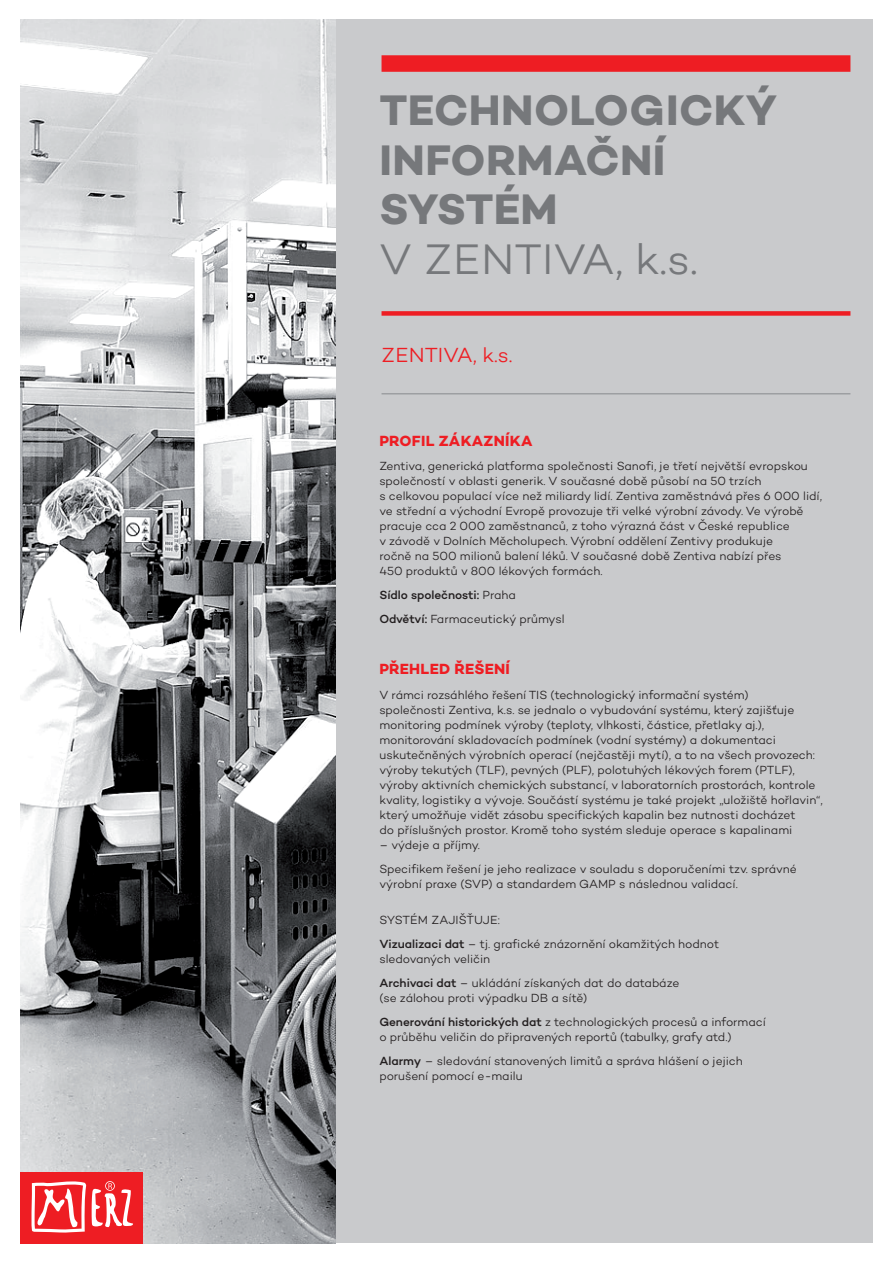
<style>
.page{position:relative;width:893px;height:1263px;background:#fff}
.page>*{position:absolute;margin:0;border:0;box-sizing:border-box;transform-origin:0 0}
.t1{font:700 43.5px/49.5px "Campton";letter-spacing:.01em;color:#76787b}
.t2{font:300 43.5px "Campton";color:#76787b}
.t3{font:300 20.85px "Campton";color:#ee1d23}
.t4{font:700 15px "Campton";letter-spacing:.02em;color:#ee1d23}
.t5{font:300 12px/15px "Campton";letter-spacing:-.005em;color:#231f20}
.t6{font:500 12px/24px "Campton";letter-spacing:-.005em;color:#231f20}
.s1{font-weight:300}
.s2{font-weight:500}
</style>
<div class="page">
<div style="left:20px;top:20px;width:853px;height:1223px;background:#c9cacc"></div>
<img style="left:20px;top:20px;width:316px;height:1223px">
<hr style="left:382px;top:393px;width:468px;height:1px;background:#9d9fa2">
<div style="left:382px;top:311px;width:468px;height:5px;background:#ee1d23"></div>
<div style="left:382px;top:55px;width:468px;height:17px;background:#ee1d23"></div>
<div style="left:20px;top:1172px;width:123px;height:71px;background:#ee1d23"></div>
<svg style="left:31px;top:1181px;width:102px;height:51px"></svg>
<h1 class="t1" style="left:380px;top:85px;width:399px">TECHNOLOGICKÝ<br>INFORMAČNÍ<br>SYSTÉM</h1>
<h1 class="t2" style="left:380px;top:232px;width:101px">v ZENTIVA</h1>
<h1 class="t2" style="left:615px;top:232px;width:85px">, k.s.</h1>
<h2 class="t3" style="left:382px;top:342px;width:132px">z entiva, k.s.</h2>
<p class="t4" style="left:379px;top:432px;width:155px">PROFIL ZÁKAZNÍKA</p>
<p class="t5" style="left:379px;top:459px;width:444px">Zentiva, generická platforma společnosti Sanofi, je třetí největší evropskou společností v oblasti generik. V současné době působí na 50 trzích<br>s celkovou populací více než miliardy lidí. Zentiva zaměstnává přes 6 000 lidí, ve střední a východní Evropě provozuje tři velké výrobní závody. Ve výrobě pracuje cca 2 000 zaměstnanců, z toho výrazná část v České republice<br>v závodě v Dolních Měcholupech. Výrobní oddělení Zentivy produkuje<br>ročně na 500 milionů balení léků. V současné době Zentiva nabízí přes<br>450 produktů v 800 lékových formách.</p>
<p class="t6" style="left:379px;top:583px;width:187px">Sídlo společnosti: <span class="s1">Praha<br></span>Odvětví: <span class="s1">Farmaceutický průmysl</span></p>
<p class="t4" style="left:379px;top:660px;width:132px">PŘEHLED ŘEŠENÍ</p>
<p class="t5" style="left:379px;top:687px;width:157px">V rámci rozsáhlého řešení TIS</p>
<p class="t5" style="left:379px;top:687px;width:445px;text-indent:171px">(technologický informační systém)<br>společnosti Zentiva, k.s. se jednalo o vybudování systému, který zajišťuje monitoring podmínek výroby (teploty, vlhkosti, částice, přetlaky aj.), monitorování skladovacích podmínek (vodní systémy) a dokumentaci uskutečněných výrobních operací (nejčastěji mytí), a to na všech provozech: výroby tekutých (TLF), pevných (PLF), polotuhých lékových forem (PTLF), výroby aktivních chemických substancí, v laboratorních prostorách, kontrole kvality, logistiky a vývoje. Součástí systému je také projekt „uložiště hořlavin“, který umožňuje vidět zásobu specifických kapalin bez nutnosti docházet<br>do příslušných prostor. Kromě toho systém sleduje operace s kapalinami</p>
<p class="t5" style="left:379px;top:832px;width:419px;line-height:24px">– výdeje a příjmy.<br>Specifikem řešení je jeho realizace v souladu s doporučeními tzv. správné</p>
<p class="t5" style="left:379px;top:876px;width:360px">výrobní praxe (SVP) a standardem GAMP s následnou validací.</p>
<p class="t5" style="left:379px;top:907px;width:341px;line-height:24px">Systém zaj išťuj e:<br><span class="s2">Vizualizaci dat</span> – tj. grafické znázornění okamžitých hodnot</p>
<p class="t5" style="left:379px;top:946px;width:302px;line-height:24px">sledovaných veličin<br><span class="s2">Archivaci dat</span> – ukládání získaných dat do databáze</p>
<p class="t5" style="left:379px;top:985px;width:388px;line-height:24px">(se zálohou proti výpadku DB a sítě)<br><span class="s2">Generování historických dat</span> z technologických procesů a informací</p>
<p class="t5" style="left:379px;top:1024px;width:365px;line-height:24px">o průběhu veličin do připravených reportů (tabulky, grafy atd.)<br><span class="s2">Alarmy</span> – sledování stanovených limitů a správa hlášení o jejich</p>
<p class="t5" style="left:379px;top:1068px;width:145px">porušení pomocí e-mailu</p>
</div>
